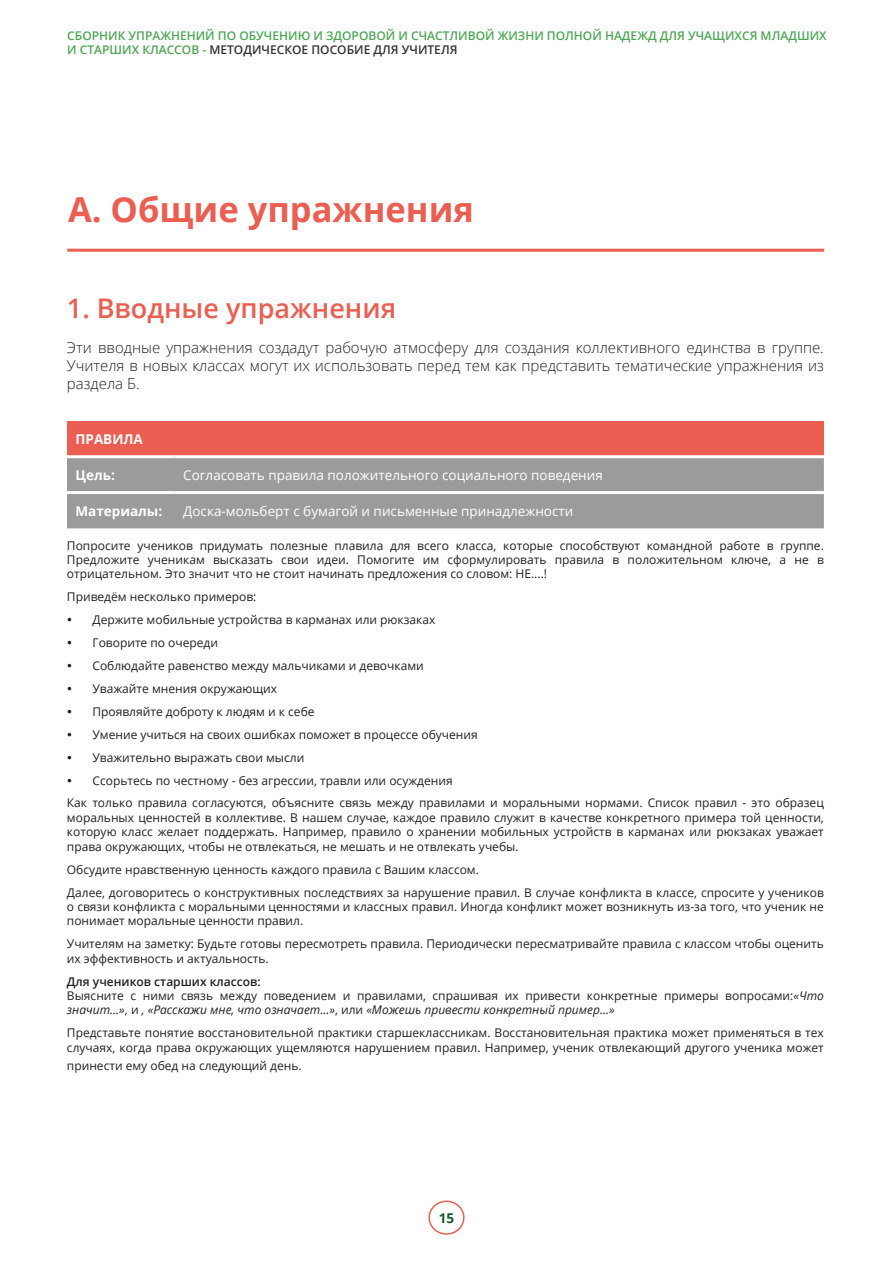
<style>
.page{position:relative;width:893px;height:1263px;background:#fff}
.page>*{position:absolute;margin:0;border:0;box-sizing:border-box;transform-origin:0 0}
.t1{font:700 34.5px "Open Sans";color:#eb5e51}
.t2{font:600 27px "Open Sans";color:#eb5e51}
.t3{font:300 15px/18px "Open Sans";color:#231f20;text-align:justify}
.t4{font:13.5px "Open Sans";color:#fff}
.t5{font:700 13.5px "Open Sans";color:#fff}
.t6{font:700 13.5px "Open Sans";color:#135a2b}
.t7{font:12px/14.4px "Open Sans";color:#231f20}
.t8{font:600 12px/14.4px "Open Sans";color:#4da754}
.s1{color:#333}
.s2{font-weight:600}
.s3{font-style:italic}
</style>
<div class="page">
<div style="left:428px;top:1200px;width:37px;height:35px;border:2px solid #eb5e51;border-radius:50%"></div>
<div style="left:67px;top:421px;width:757px;height:36px;background:#eb5e51"></div>
<div style="left:67px;top:458px;width:757px;height:70px;background:#9b9b9b"></div>
<hr style="left:67px;top:455px;width:108px;height:3px;background:#fff">
<hr style="left:175px;top:455px;width:649px;height:3px;background:#fff">
<hr style="left:67px;top:491px;width:108px;height:3px;background:#fff">
<hr style="left:175px;top:491px;width:649px;height:3px;background:#fff">
<hr style="left:67px;top:249px;width:757px;height:3px;background:#eb5e51">
<p class="t8" style="left:67px;top:28px;width:761px">СБОРНИК УПРАЖНЕНИЙ ПО ОБУЧЕНИЮ И ЗДОРОВОЙ И СЧАСТЛИВОЙ ЖИЗНИ ПОЛНОЙ НАДЕЖД ДЛЯ УЧАЩИХСЯ МЛАДШИХ<br>И СТАРШИХ КЛАССОВ - <span class="s1">МЕТОДИЧЕСКОЕ ПОСОБИЕ ДЛЯ УЧИТЕЛЯ</span></p>
<h1 class="t1" style="left:68px;top:185px;width:407px">A. Общие упражнения</h1>
<h2 class="t2" style="left:67px;top:290px;width:331px">1. Вводные упражнения</h2>
<p class="t3" style="left:67px;top:338px;width:758px">Эти вводные упражнения создадут рабочую атмосферу для создания коллективного единства в группе.<br>Учителя в новых классах могут их использовать перед тем как представить тематические упражнения из раздела Б.</p>
<p class="t5" style="left:75px;top:429px;width:69px">ПРАВИЛА</p>
<p class="t5" style="left:75px;top:465px;width:41px">Цель:</p>
<p class="t4" style="left:183px;top:466px;width:421px">Согласовать правила положительного социального поведения</p>
<p class="t5" style="left:75px;top:501px;width:88px">Материалы:</p>
<p class="t4" style="left:183px;top:501px;width:392px">Доска-мольберт с бумагой и письменные принадлежности</p>
<p class="t7" style="left:67px;top:538px;width:758px;text-align:justify">Попросите учеников придумать полезные плавила для всего класса, которые способствуют командной работе в группе.<br>Предложите ученикам высказать свои идеи. Помогите им сформулировать правила в положительном ключе, а не в отрицательном. Это значит что не стоит начинать предложения со словом: НЕ....!</p>
<p class="t7" style="left:67px;top:589px;width:191px">Приведём несколько примеров:</p>
<p class="t7" style="left:92px;top:612px;width:344px">Держите мобильные устройства в карманах или рюкзаках</p>
<p class="t7" style="left:92px;top:635px;width:127px">Говорите по очереди</p>
<p class="t7" style="left:92px;top:658px;width:333px">Соблюдайте равенство между мальчиками и девочками</p>
<p class="t7" style="left:92px;top:681px;width:186px">Уважайте мнения окружающих</p>
<p class="t7" style="left:92px;top:704px;width:224px">Проявляйте доброту к людям и к себе</p>
<p class="t7" style="left:92px;top:727px;width:387px">Умение учиться на своих ошибках поможет в процессе обучения</p>
<p class="t7" style="left:92px;top:750px;width:213px">Уважительно выражать свои мысли</p>
<p class="t7" style="left:92px;top:773px;width:362px">Ссорьтесь по честному - без агрессии, травли или осуждения</p>
<p class="t7" style="left:67px;top:796px;width:758px">Как только правила согласуются, объясните связь между правилами и моральными нормами. Список правил - это образец</p>
<p class="t7" style="left:67px;top:810px;width:758px;text-align:justify">моральных ценностей в коллективе. В нашем случае, каждое правило служит в качестве конкретного примера той ценности, которую класс желает поддержать. Например, правило о хранении мобильных устройств в карманах или рюкзаках уважает права окружающих, чтобы не отвлекаться, не мешать и не отвлекать учебы.</p>
<p class="t7" style="left:67px;top:857px;width:758px;line-height:23px">Обсудите нравственную ценность каждого правила с Вашим классом.<br>Далее, договоритесь о конструктивных последствиях за нарушение правил. В случае конфликта в классе, спросите у учеников</p>
<p class="t7" style="left:67px;top:899px;width:758px">о связи конфликта с моральными ценностями и классных правил. Иногда конфликт может возникнуть из-за того, что ученик не понимает моральные ценности правил.</p>
<p class="t7" style="left:67px;top:936px;width:758px">Учителям на заметку: Будьте готовы пересмотреть правила. Периодически пересматривайте правила с классом чтобы оценить их эффективность и актуальность.</p>
<p class="t7" style="left:67px;top:974px;width:758px"><span class="s2">Для учеников старших классов:<br></span>Выясните с ними связь между поведением и правилами, спрашивая их привести конкретные примеры вопросами:<span class="s3">«Что значит...»</span>, и <span class="s3">, «Расскажи мне, что означает...»</span>, или <span class="s3">«Можешь привести конкретный пример...»</span></p>
<p class="t7" style="left:67px;top:1025px;width:758px">Представьте понятие восстановительной практики старшеклассникам. Восстановительная практика может применяться в тех случаях, когда права окружающих ущемляются нарушением правил. Например, ученик отвлекающий другого ученика может</p>
<p class="t7" style="left:67px;top:1058px;width:236px">принести ему обед на следующий день.</p>
<p class="t6" style="left:439px;top:1208px;width:17px">15</p>
</div>
